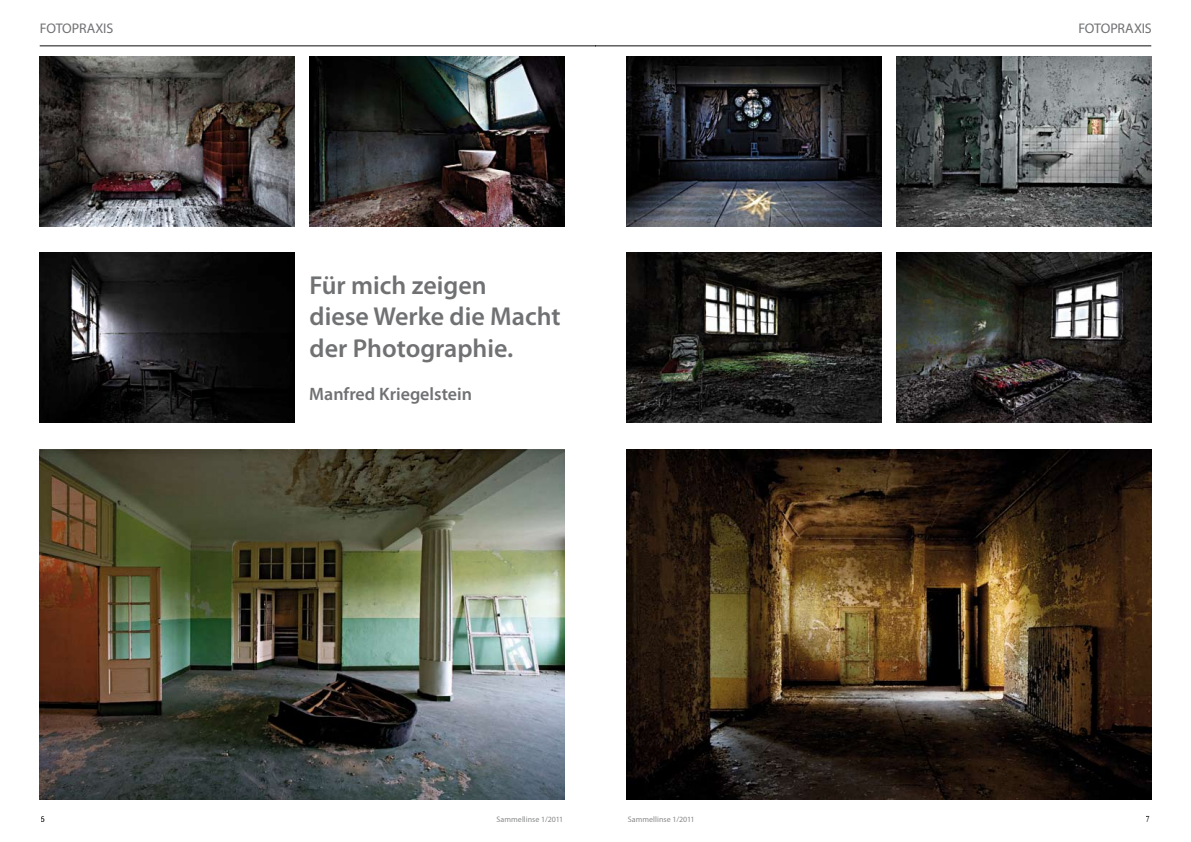
<style>
.page{position:relative;width:1191px;height:842px;background:#fff}
.page>*{position:absolute;margin:0;border:0;box-sizing:border-box;transform-origin:0 0}
.t1{font:600 26px/31.2px "Myriad Pro";color:#707173}
.t2{font:600 18px "Myriad Pro";color:#707173}
.t3{font:14px "Myriad Pro";letter-spacing:-.015em;color:#707173}
.t4{font:9px "Myriad Pro";color:#000}
.t5{font:9px "Times New Roman";color:#000}
.t6{font:8px "Myriad Pro";letter-spacing:.01em;color:#878889}
</style>
<div class="page">
<hr style="left:40px;top:45px;width:555px;height:1px;background:#000">
<hr style="left:595px;top:45px;width:556px;height:1px;background:#000">
<img style="left:626px;top:252px;width:256px;height:170px">
<img style="left:40px;top:252px;width:255px;height:170px">
<img style="left:309px;top:57px;width:255px;height:170px">
<img style="left:626px;top:57px;width:256px;height:170px">
<img style="left:896px;top:57px;width:255px;height:170px">
<img style="left:40px;top:57px;width:255px;height:170px">
<img style="left:40px;top:450px;width:524px;height:349px">
<img style="left:626px;top:450px;width:525px;height:349px">
<img style="left:896px;top:252px;width:255px;height:170px">
<p class="t3" style="left:40px;top:20px;width:75px">FOTOPRAXIS</p>
<p class="t3" style="left:1078px;top:20px;width:75px">FOTOPRAXIS</p>
<p class="t1" style="left:309px;top:269px;width:253px">Für mich zeigen<br>diese Werke die Macht der Photographie.</p>
<p class="t2" style="left:309px;top:382px;width:164px">Manfred Kriegelstein</p>
<p class="t4" style="left:41px;top:813px;width:6px">6</p>
<p class="t6" style="left:496px;top:814px;width:68px">Sammellinse 1/2011</p>
<p class="t6" style="left:627px;top:814px;width:68px">Sammellinse 1/2011</p>
<p class="t5" style="left:1145px;top:813px;width:6px">7</p>
</div>
